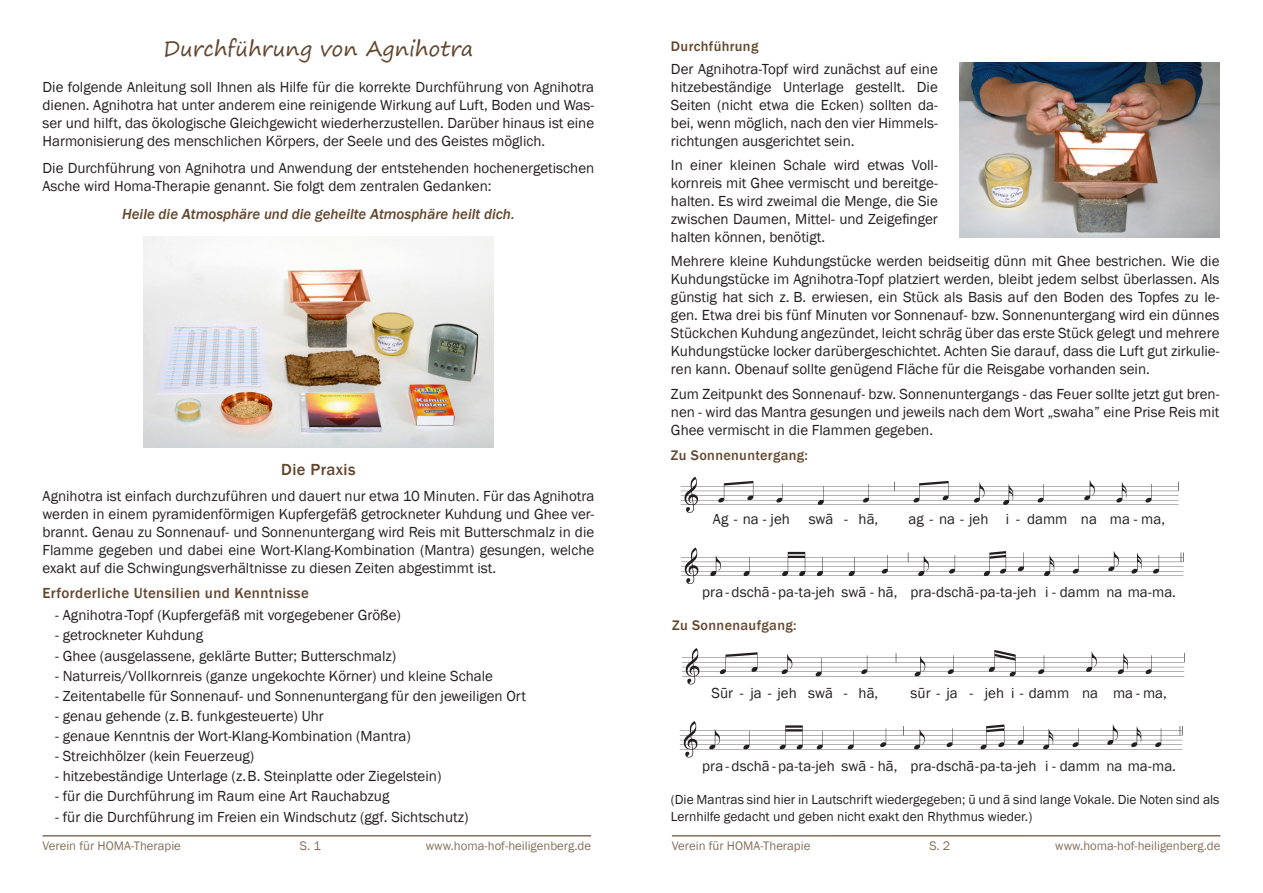
<style>
.page{position:relative;width:1263px;height:893px;background:#fff}
.page>*{position:absolute;margin:0;border:0;box-sizing:border-box;transform-origin:0 0}
.t1{font:21px "Segoe Print";letter-spacing:.005em;color:#63472e}
.t2{font:500 16.5px "Franklin Gothic";letter-spacing:.025em;color:#63472e}
.t3{font:15px/18px "Franklin Gothic";color:#231f20;text-align:justify}
.t4{font:italic 500 15px "Franklin Gothic";color:#63472e}
.t5{font:500 15px "Franklin Gothic";letter-spacing:.025em;color:#63472e}
.t6{font:500 14.25px "Franklin Gothic";letter-spacing:.025em;color:#63472e}
.t7{font:13.5px/17.1px "Franklin Gothic";color:#231f20}
.t8{font:12.75px "Franklin Gothic";color:#866e58}
</style>
<div class="page">
<img style="left:680px;top:477px;width:499px;height:36px">
<img style="left:681px;top:547px;width:503px;height:37px">
<img style="left:682px;top:648px;width:503px;height:37px">
<img style="left:680px;top:721px;width:503px;height:37px">
<img style="left:143px;top:237px;width:351px;height:210px">
<img style="left:959px;top:63px;width:260px;height:174px">
<hr style="left:43px;top:835px;width:548px;height:2px;background:#866e58">
<hr style="left:672px;top:835px;width:548px;height:2px;background:#856d57">
<p class="t1" style="left:163px;top:30px;width:311px">Durchführung von Agnihotra</p>
<p class="t3" style="left:43px;top:78px;width:553px">Die folgende Anleitung soll Ihnen als Hilfe für die korrekte Durchführung von Agnihotra dienen. Agnihotra hat unter anderem eine reinigende Wirkung auf Luft, Boden und Was&shy;ser und hilft, das ökologische Gleichgewicht wiederherzustellen. Darüber hinaus ist eine Harmonisierung des menschlichen Körpers, der Seele und des Geistes möglich.</p>
<p class="t3" style="left:43px;top:159px;width:553px">Die Durchführung von Agnihotra und Anwendung der entstehenden hochenergetischen<br>Asche wird Homa-Therapie genannt. Sie folgt dem zentralen Gedanken:</p>
<p class="t4" style="left:122px;top:205px;width:394px">Heile die Atmosphäre und die geheilte Atmosphäre heilt dich.</p>
<p class="t2" style="left:281px;top:459px;width:76px">Die Praxis</p>
<p class="t3" style="left:43px;top:487px;width:553px">Agnihotra ist einfach durchzuführen und dauert nur etwa 10 Minuten. Für das Agnihotra werden in einem pyramidenförmigen Kupfergefäß getrockneter Kuhdung und Ghee ver&shy;brannt. Genau zu Sonnenauf- und Sonnenuntergang wird Reis mit Butterschmalz in die Flamme gegeben und dabei eine Wort-Klang-Kombination (Mantra) gesungen, welche exakt auf die Schwingungsverhältnisse zu diesen Zeiten abgestimmt ist.</p>
<p class="t5" style="left:43px;top:584px;width:268px">Erforderliche Utensilien und Kenntnisse</p>
<p class="t3" style="left:55px;top:607px;width:347px">- Agnihotra-Topf (Kupfergefäß mit vorgegebener Größe)</p>
<p class="t3" style="left:55px;top:627px;width:149px">- getrockneter Kuhdung</p>
<p class="t3" style="left:55px;top:647px;width:343px">- Ghee (ausgelassene, geklärte Butter; Butterschmalz)</p>
<p class="t3" style="left:55px;top:667px;width:439px">- Naturreis/Vollkornreis (ganze ungekochte Körner) und kleine Schale</p>
<p class="t3" style="left:55px;top:687px;width:472px">- Zeitentabelle für Sonnenauf- und Sonnenuntergang für den jeweiligen Ort</p>
<p class="t3" style="left:55px;top:707px;width:270px">- genau gehende (z. B. funkgesteuerte) Uhr</p>
<p class="t3" style="left:55px;top:727px;width:357px">- genaue Kenntnis der Wort-Klang-Kombination (Mantra)</p>
<p class="t3" style="left:55px;top:747px;width:201px">- Streichhölzer (kein Feuerzeug)</p>
<p class="t3" style="left:55px;top:768px;width:388px">- hitzebeständige Unterlage (z. B. Steinplatte oder Ziegelstein)</p>
<p class="t3" style="left:55px;top:788px;width:336px">- für die Durchführung im Raum eine Art Rauchabzug</p>
<p class="t3" style="left:55px;top:808px;width:415px">- für die Durchführung im Freien ein Windschutz (ggf. Sichtschutz)</p>
<p class="t6" style="left:671px;top:38px;width:89px">Durchführung</p>
<p class="t3" style="left:671px;top:60px;width:268px">Der Agnihotra-Topf wird zunächst auf eine hitzebeständige Unterlage gestellt. Die Seiten (nicht etwa die Ecken) sollten da&shy;bei, wenn möglich, nach den vier Himmels&shy;richtungen ausgerichtet sein.</p>
<p class="t3" style="left:671px;top:156px;width:268px">In einer kleinen Schale wird etwas Voll&shy;kornreis mit Ghee vermischt und bereitge&shy;halten. Es wird zweimal die Menge, die Sie zwischen Daumen, Mittel- und Zeigefinger halten können, benötigt.</p>
<p class="t3" style="left:671px;top:253px;width:550px">Mehrere kleine Kuhdungstücke werden beidseitig dünn mit Ghee bestrichen. Wie die Kuhdungstücke im Agnihotra-Topf platziert werden, bleibt jedem selbst überlassen. Als günstig hat sich z. B. erwiesen, ein Stück als Basis auf den Boden des Topfes zu le&shy;gen. Etwa drei bis fünf Minuten vor Sonnenauf- bzw. Sonnenuntergang wird ein dünnes Stückchen Kuhdung angezündet, leicht schräg über das erste Stück gelegt und mehrere Kuhdungstücke locker darübergeschichtet. Achten Sie darauf, dass die Luft gut zirkulie&shy;ren kann. Obenauf sollte genügend Fläche für die Reisgabe vorhanden sein.</p>
<p class="t3" style="left:671px;top:385px;width:550px">Zum Zeitpunkt des Sonnenauf- bzw. Sonnenuntergangs - das Feuer sollte jetzt gut bren&shy;nen - wird das Mantra gesungen und jeweils nach dem Wort „swaha” eine Prise Reis mit Ghee vermischt in die Flammen gegeben.</p>
<p class="t6" style="left:671px;top:447px;width:139px">Zu Sonnenuntergang:</p>
<p class="t3" style="left:713px;top:510px;width:79px">Ag - na - jeh</p>
<p class="t3" style="left:809px;top:510px;width:71px">swā - hā,</p>
<p class="t3" style="left:908px;top:510px;width:258px">ag - na - jeh i - damm na ma - ma,</p>
<p class="t3" style="left:702px;top:583px;width:475px">pra - dschā - pa-ta-jeh swā - hā, pra-dschā -pa-ta-jeh i - damm na ma-ma.</p>
<p class="t6" style="left:672px;top:617px;width:126px">Zu Sonnenaufgang:</p>
<p class="t3" style="left:711px;top:684px;width:168px">Sūr - ja - jeh swā - hā,</p>
<p class="t3" style="left:911px;top:684px;width:258px">sūr - ja - jeh i - damm na ma - ma,</p>
<p class="t3" style="left:702px;top:757px;width:475px">pra - dschā - pa-ta-jeh swā - hā, pra-dschā -pa-ta-jeh i - damm na ma-ma.</p>
<p class="t7" style="left:671px;top:791px;width:550px">(Die Mantras sind hier in Lautschrift wiedergegeben; ū und ā sind lange Vokale. Die Noten sind als<br>Lernhilfe gedacht und geben nicht exakt den Rhythmus wieder.)</p>
<p class="t8" style="left:43px;top:837px;width:140px">Verein für HOMA-Therapie</p>
<p class="t8" style="left:300px;top:837px;width:23px">S. 1</p>
<p class="t8" style="left:426px;top:837px;width:167px">www.homa-hof-heiligenberg.de</p>
<p class="t8" style="left:672px;top:837px;width:140px">Verein für HOMA-Therapie</p>
<p class="t8" style="left:929px;top:837px;width:23px">S. 2</p>
<p class="t8" style="left:1055px;top:837px;width:167px">www.homa-hof-heiligenberg.de</p>
</div>
